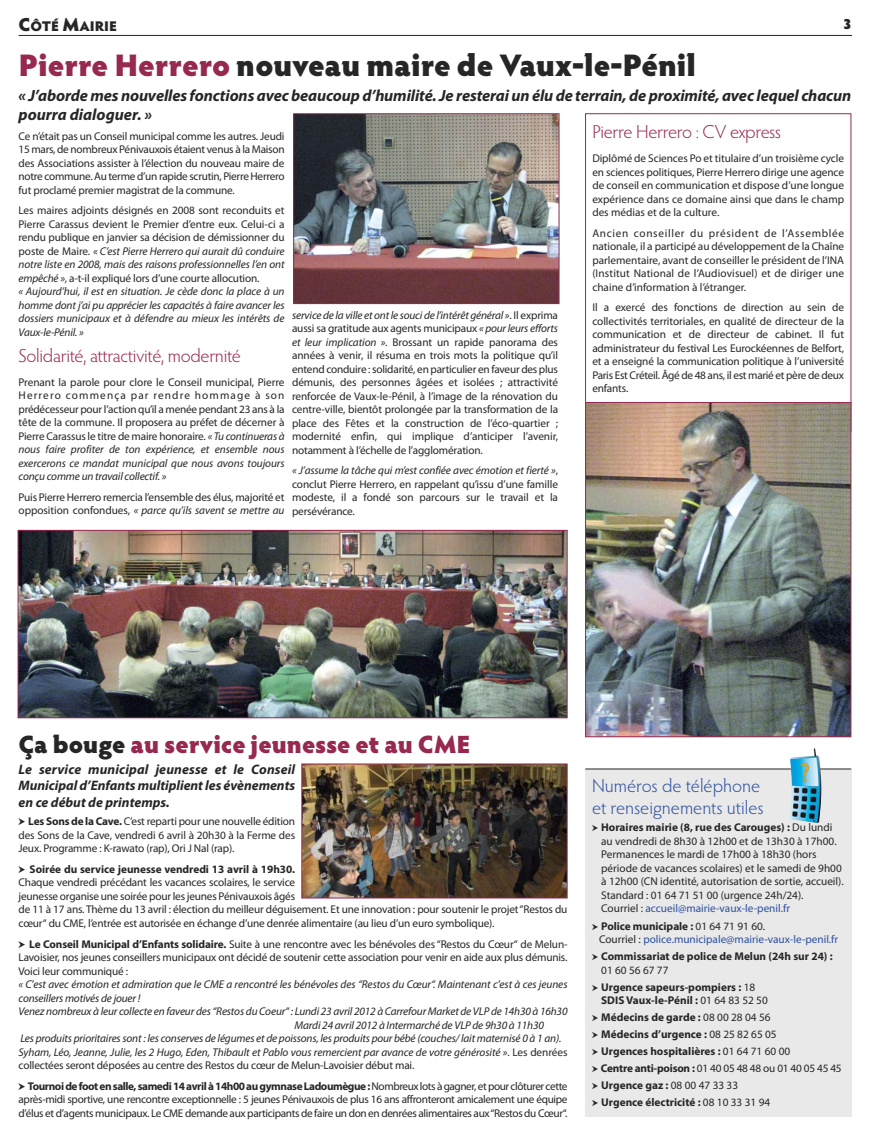
<style>
.page{position:relative;width:869px;height:1134px;background:#fff}
.page>*{position:absolute;margin:0;border:0;box-sizing:border-box;transform-origin:0 0}
.t1{font:900 31.25px "Hypatia Sans Pro";color:#272627}
.t2{font:900 25px "Hypatia Sans Pro";color:#972850}
.t3{font:300 18.75px "Hypatia Sans Pro";letter-spacing:-.015em;color:#972850}
.t4{font:300 18.75px/22.5px "Hypatia Sans Pro";color:#2d4f9f}
.t5{font:italic 700 16.25px/19.5px "Myriad Pro";letter-spacing:-.01em;color:#272627}
.t6{font:900 15px "Hypatia Sans Pro";color:#272627}
.t7{font:900 14px "Hypatia Sans Pro";letter-spacing:-.01em;color:#272627}
.t8{font:italic 700 13.75px/16.5px "Myriad Pro";color:#272627;text-align:justify}
.t9{font:11.25px/13.5px "Myriad Pro";letter-spacing:-.015em;color:#272627;text-align:justify}
.t10{font:italic 11.25px/13.5px "Myriad Pro";letter-spacing:-.015em;color:#272627}
.t11{font:700 11.25px/17px "Myriad Pro";color:#272627}
.t12{font:11.25px/13.5px "Myriad Pro";color:#2d4f9f}
.s1{font-size:18.75px}
.s2{color:#972850}
.s3{font-style:normal}
.s4{font-style:italic}
.s5{color:#272627}
.s6{font-family:"Pointers"}
.s7{font-weight:700}
.s8{font-family:"Pointers";font-size:10px}
.s9{color:#2d4f9f}
.s10{font-family:"Pointers";font-size:10px;color:#272627}
.s11{font-weight:700;color:#272627}
.s12{font-family:"Pointers";font-weight:400;font-size:10px}
.s13{font-weight:400}
</style>
<div class="page">
<hr style="left:19px;top:35px;width:832px;height:1px;background:#272627">
<div style="left:585px;top:769px;width:265px;height:347px;background:#e9e9e9"></div>
<hr style="left:585px;top:769px;width:265px;height:1px;background:#272627">
<img style="left:815px;top:755px;width:6px;height:41px">
<img style="left:587px;top:404px;width:261px;height:331px">
<div style="left:585px;top:402px;width:265px;height:335px;border:1px solid #972850"></div>
<img style="left:20px;top:532px;width:545px;height:184px">
<div style="left:18px;top:530px;width:549px;height:188px;border:1px solid #972850"></div>
<img style="left:295px;top:115px;width:262px;height:187px">
<div style="left:293px;top:113px;width:266px;height:191px;border:1px solid #972850"></div>
<img style="left:303px;top:766px;width:262px;height:130px">
<div style="left:301px;top:764px;width:266px;height:134px;border:1px solid #972850"></div>
<p class="t7" style="left:19px;top:20px;width:100px"><span class="s1">C</span>ÔTÉ <span class="s1">M</span>AIRIE</p>
<h3 class="t6" style="left:842px;top:16px;width:10px">3</h3>
<h1 class="t1" style="left:19px;top:50px;width:678px"><span class="s2">Pierre Herrero</span> nouveau maire de Vaux-le-Pénil</h1>
<h3 class="t5" style="left:19px;top:87px;width:833px">« J’aborde mes nouvelles fonctions avec beaucoup d’humilité. Je resterai un élu de terrain, de proximité, avec lequel chacun pourra dialoguer. »</h3>
<h3 class="t3" style="left:592px;top:122px;width:190px">Pierre Herrero : CV express</h3>
<p class="t9" style="left:592px;top:152px;width:253px">Diplômé de Sciences Po et titulaire d’un troisième cycle en sciences politiques, Pierre Herrero dirige une agence de conseil en communication et dispose d’une longue expérience dans ce domaine ainsi que dans le champ des médias et de la culture.</p>
<p class="t9" style="left:592px;top:227px;width:253px">Ancien conseiller du président de l’Assemblée nationale, il a participé au développement de la Chaîne parlementaire, avant de conseiller le président de l’INA (Institut National de l’Audiovisuel) et de diriger une chaine d’information à l’étranger.</p>
<p class="t9" style="left:592px;top:302px;width:253px">Il a exercé des fonctions de direction au sein de collectivités territoriales, en qualité de directeur de la communication et de directeur de cabinet. Il fut administrateur du festival Les Eurockéennes de Belfort, et a enseigné la communication politique à l’université Paris Est Créteil. Âgé de 48 ans, il est marié et père de deux enfants.</p>
<p class="t9" style="left:19px;top:130px;width:267px">Ce n’était pas un Conseil municipal comme les autres. Jeudi 15 mars, de nombreux Pénivauxois étaient venus à la Maison des Associations assister à l’élection du nouveau maire de notre commune. Au terme d’un rapide scrutin, Pierre Herrero fut proclamé premier magistrat de la commune.</p>
<p class="t10" style="left:19px;top:205px;width:267px"><span class="s3">Les maires adjoints désignés en 2008 sont reconduits et Pierre Carassus devient le Premier d’entre eux. Celui-ci a rendu publique en janvier sa décision de démissionner du poste de Maire.</span> « C’est Pierre Herrero qui aurait dû conduire notre liste en 2008, mais des raisons professionnelles l’en ont empêché »<span class="s3">, a-t-il expliqué lors d’une courte allocution.<br></span>« Aujourd’hui, il est en situation. Je cède donc la place à un homme dont j’ai pu apprécier les capacités à faire avancer les dossiers municipaux et à défendre au mieux les intérêts de Vaux-le-Pénil. »</p>
<h3 class="t3" style="left:19px;top:346px;width:224px">Solidarité, attractivité, modernité</h3>
<p class="t9" style="left:19px;top:376px;width:267px">Prenant la parole pour clore le Conseil municipal, Pierre Herrero commença par rendre hommage à son prédécesseur pour l’action qu’il a menée pendant 23 ans à la tête de la commune. Il proposera au préfet de décerner à Pierre Carassus le titre de maire honoraire. <span class="s4">« Tu continueras à nous faire profiter de ton expérience, et ensemble nous exercerons ce mandat municipal que nous avons toujours conçu comme un travail collectif. »</span></p>
<p class="t9" style="left:19px;top:491px;width:267px">Puis Pierre Herrero remercia l’ensemble des élus, majorité et opposition confondues, <span class="s4">« parce qu’ils savent se mettre au</span></p>
<p class="t9" style="left:292px;top:309px;width:267px"><span class="s4">service de la ville et ont le souci de l’intérêt général »</span>. Il exprima aussi sa gratitude aux agents municipaux <span class="s4">« pour leurs efforts et leur implication »</span>. Brossant un rapide panorama des années à venir, il résuma en trois mots la politique qu’il entend conduire : solidarité, en particulier en faveur des plus démunis, des personnes âgées et isolées ; attractivité renforcée de Vaux-le-Pénil, à l’image de la rénovation du centre-ville, bientôt prolongée par la transformation de la place des Fêtes et la construction de l’éco-quartier ; modernité enfin, qui implique d’anticiper l’avenir, notamment à l’échelle de l’agglomération.</p>
<p class="t9" style="left:292px;top:465px;width:267px"><span class="s4">« J’assume la tâche qui m’est confiée avec émotion et fierté »</span>, conclut Pierre Herrero, en rappelant qu’issu d’une famille modeste, il a fondé son parcours sur le travail et la persévérance.</p>
<h2 class="t2" style="left:19px;top:732px;width:453px"><span class="s5">Ça bouge</span> au service jeunesse et au CME</h2>
<p class="t8" style="left:19px;top:762px;width:278px">Le service municipal jeunesse et le Conseil Municipal d’Enfants multiplient les évènements en ce début de printemps.</p>
<p class="t9" style="left:19px;top:816px;width:278px"><span class="s6">b</span> <span class="s7">Les Sons de la Cave.</span> C’est reparti pour une nouvelle édition des Sons de la Cave, vendredi 6 avril à 20h30 à la Ferme des Jeux. Programme : K-rawato (rap), Ori J Nal (rap).</p>
<p class="t9" style="left:19px;top:863px;width:550px;text-align:left"><span class="s6">b</span> <span class="s7">Soirée du service jeunesse vendredi 13 avril à 19h30.<br></span>Chaque vendredi précédant les vacances scolaires, le service<br>jeunesse organise une soirée pour les jeunes Pénivauxois âgés<br>de 11 à 17 ans. Thème du 13 avril : élection du meilleur déguisement. Et une innovation : pour soutenir le projet “Restos du cœur“ du CME, l’entrée est autorisée en échange d’une denrée alimentaire (au lieu d’un euro symbolique).</p>
<p class="t9" style="left:19px;top:938px;width:550px"><span class="s6">b</span> <span class="s7">Le Conseil Municipal d’Enfants solidaire.</span> Suite à une rencontre avec les bénévoles des “Restos du Cœur“ de Melun-Lavoisier, nos jeunes conseillers municipaux ont décidé de soutenir cette association pour venir en aide aux plus démunis.<br>Voici leur communiqué :</p>
<p class="t10" style="left:19px;top:978px;width:550px">« C'est avec émotion et admiration que le CME a rencontré les bénévoles des “Restos du Cœur“. Maintenant c'est à ces jeunes</p>
<p class="t10" style="left:19px;top:992px;width:123px">conseillers motivés de jouer !</p>
<p class="t10" style="left:19px;top:1005px;width:550px">Venez nombreux à leur collecte en faveur des “Restos du Coeur“ : Lundi 23 avril 2012 à Carrefour Market de VLP de 14h30 à 16h30</p>
<p class="t10" style="left:294px;top:1019px;width:251px">Mardi 24 avril 2012 à Intermarché de VLP de 9h30 à 11h30</p>
<p class="t10" style="left:20px;top:1032px;width:542px">Les produits prioritaires sont : les conserves de légumes et de poissons, les produits pour bébé (couches/ lait maternisé 0 à 1 an).</p>
<p class="t10" style="left:19px;top:1046px;width:550px">Syham, Léo, Jeanne, Julie, les 2 Hugo, Eden, Thibault et Pablo vous remercient par avance de votre générosité »<span class="s3">. Les denrées</span></p>
<p class="t9" style="left:19px;top:1059px;width:397px">collectées seront déposées au centre des Restos du cœur de Melun-Lavoisier début mai.</p>
<p class="t9" style="left:19px;top:1080px;width:550px"><span class="s6">b</span><span class="s7">Tournoi de foot en salle, samedi 14 avril à 14h00 au gymnase Ladoumègue :</span>Nombreux lots à gagner, et pour clôturer cette après-midi sportive, une rencontre exceptionnelle : 5 jeunes Pénivauxois de plus 16 ans affronteront amicalement une équipe d’élus et d’agents municipaux. Le CME demande aux participants de faire un don en denrées alimentaires aux “Restos du Cœur“.</p>
<h3 class="t4" style="left:591px;top:775px;width:173px">Numéros de téléphone et renseignements utiles</h3>
<p class="t9" style="left:601px;top:822px;width:244px;text-align:left;text-indent:-9px"><span class="s8">b</span> <span class="s7">Horaires mairie (8, rue des Carouges) :</span> Du lundi au vendredi de 8h30 à 12h00 et de 13h30 à 17h00.<br>Permanences le mardi de 17h00 à 18h30 (hors période de vacances scolaires) et le samedi de 9h00 à 12h00 (CN identité, autorisation de sortie, accueil).<br>Standard : 01 64 71 51 00 (urgence 24h/24).<br>Courriel : <span class="s9">accueil@mairie-vaux-le-penil.fr</span></p>
<p class="t12" style="left:598px;top:920px;width:241px;text-indent:-7px"><span class="s10">b</span> <span class="s11">Police municipale :</span> <span class="s5">01 64 71 91 60.<br>Courriel :</span> police.municipale@mairie-vaux-le-penil.fr</p>
<p class="t11" style="left:601px;top:950px;width:233px;line-height:13.5px;text-indent:-9px"><span class="s12">b</span> Commissariat de police de Melun (24h sur 24) :<br><span class="s13">01 60 56 67 77</span></p>
<p class="t11" style="left:601px;top:981px;width:168px;line-height:13.5px;text-indent:-9px"><span class="s12">b</span> Urgence sapeurs-pompiers : <span class="s13">18<br></span>SDIS Vaux-le-Pénil : <span class="s13">01 64 83 52 50</span></p>
<p class="t11" style="left:591px;top:1010px;width:251px"><span class="s12">b</span> Médecins de garde : <span class="s13">08 00 28 04 56<br></span><span class="s12">b</span> Médecins d’urgence : <span class="s13">08 25 82 65 05<br></span><span class="s12">b</span> Urgences hospitalières : <span class="s13">01 64 71 60 00<br></span><span class="s12">b</span> Centre anti-poison : <span class="s13">01 40 05 48 48 ou 01 40 05 45 45 </span><span class="s12">b</span> Urgence gaz : <span class="s13">08 00 47 33 33<br></span><span class="s12">b</span> Urgence électricité : <span class="s13">08 10 33 31 94</span></p>
</div>
